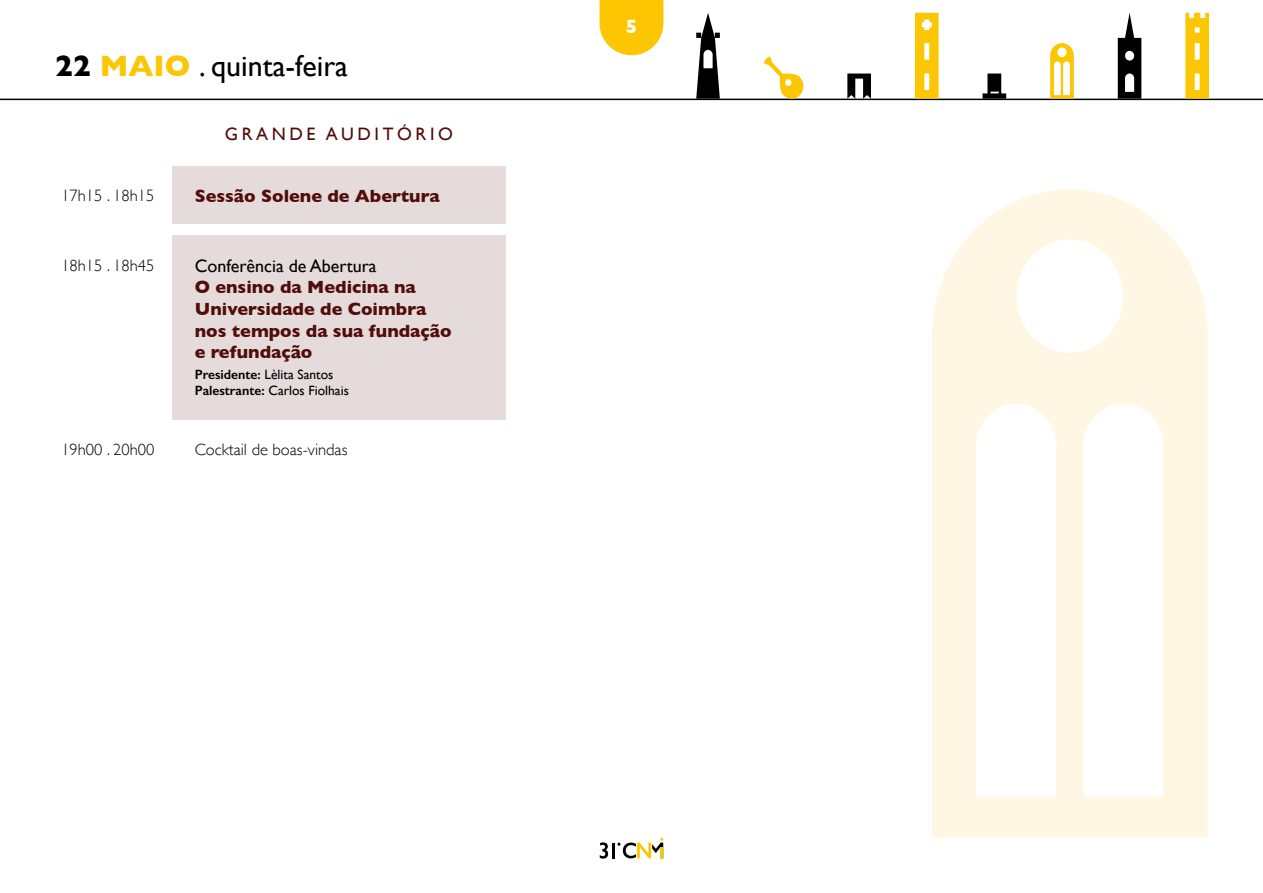
<style>
.page{position:relative;width:1263px;height:893px;background:#fff}
.page>*{position:absolute;margin:0;border:0;box-sizing:border-box;transform-origin:0 0}
.t1{font:30px "Gill Sans";color:#000}
.t2{font:700 19.5px "Gill Sans";color:#fff}
.t3{font:700 18px/21.6px "Gill Sans";color:#510d0a}
.t4{font:18px "Gill Sans";color:#000}
.t5{font:18px "Gill Sans";letter-spacing:.2em;color:#510d0a}
.t6{font:300 16.5px "Gill Sans";color:#000}
.t7{font:13.5px/16.2px "Gill Sans";color:#000}
.s1{font-weight:700}
.s2{font-weight:700;color:#fdc602}
.s3{font-weight:600}
</style>
<div class="page">
<hr style="left:0;top:99px;width:1263px;height:1px;background:#000">
<svg style="left:764px;top:56px;width:40px;height:43px"></svg>
<svg style="left:1118px;top:13px;width:23px;height:86px"></svg>
<svg style="left:696px;top:13px;width:24px;height:86px"></svg>
<svg style="left:847px;top:74px;width:24px;height:25px"></svg>
<svg style="left:982px;top:74px;width:24px;height:25px"></svg>
<svg style="left:915px;top:13px;width:23px;height:86px;background:#fccc21"></svg>
<svg style="left:1185px;top:13px;width:24px;height:86px;background:#fccd23"></svg>
<svg style="left:1050px;top:43px;width:24px;height:56px"></svg>
<svg style="left:599px;top:0;width:64px;height:55px;background:#fdcd21"></svg>
<svg style="left:600px;top:842px;width:8px;height:17px"></svg>
<hr style="left:612px;top:843px;width:3px;height:15px;background:#000">
<svg style="left:617px;top:838px;width:46px;height:20px"></svg>
<div style="left:172px;top:166px;width:333px;height:57px;background:#e5dbda"></div>
<div style="left:172px;top:236px;width:333px;height:184px;background:#e5dbda"></div>
<svg style="left:932px;top:189px;width:276px;height:649px;fill:#fff7e3"></svg>
<h1 class="t1" style="left:55px;top:48px;width:294px"><span class="s1">22</span> <span class="s2">MAIO</span> . quinta-feira</h1>
<p class="t6" style="left:61px;top:183px;width:94px">17h15 . 18h15</p>
<p class="t6" style="left:61px;top:252px;width:94px">18h15 . 18h45</p>
<p class="t5" style="left:225px;top:124px;width:230px">GRANDE AUDITÓRIO</p>
<p class="t3" style="left:195px;top:185px;width:246px">Sessão Solene de Abertura</p>
<p class="t4" style="left:195px;top:255px;width:183px">Conferência de Abertura</p>
<p class="t3" style="left:195px;top:276px;width:258px">O ensino da Medicina na<br>Universidade de Coimbra nos tempos da sua fundação e refundação</p>
<p class="t7" style="left:195px;top:366px;width:156px"><span class="s3">Presidente:</span> Lèlita Santos<br><span class="s3">Palestrante:</span> Carlos Fiolhais</p>
<p class="t6" style="left:61px;top:437px;width:94px">19h00 . 20h00</p>
<p class="t6" style="left:195px;top:437px;width:154px">Cocktail de boas-vindas</p>
<p class="t2" style="left:626px;top:11px;width:13px">5</p>
</div>
